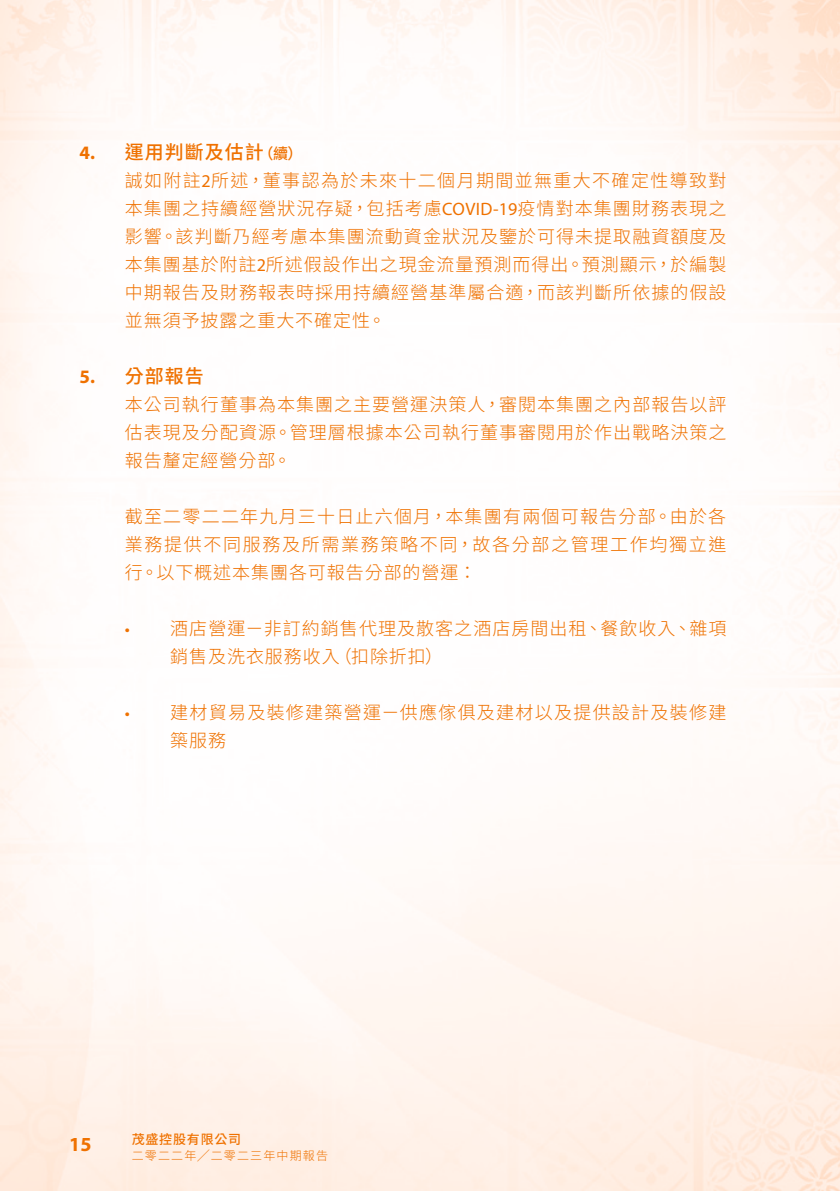
<style>
.page{position:relative;width:840px;height:1191px;background:#fff}
.page>*{position:absolute;margin:0;border:0;box-sizing:border-box;transform-origin:0 0}
.t1{font:700 20px "Myriad Pro";color:#ef7100}
.Notes_HD1{font:500 19px "Source Han Sans TC";letter-spacing:.05em;color:#ef7100}
.Notes_HD1-2{font:700 19px "Myriad Pro";color:#ef7100}
.Notes{font:300 18px/28px "Source Han Sans TC";letter-spacing:.055em;color:#ef7100;text-align:justify}
.Notes-2{font:18px "Myriad Pro";color:#ef7100}
.Notes_HD1-3{font:500 15px "Source Han Sans TC";color:#ef7100}
.t2{font:500 13px "Source Han Sans TC";letter-spacing:.06em;color:#ef7100}
.t3{font:300 12px "Source Han Sans TC";letter-spacing:.095em;color:#ef7100}
.s1{font-family:"Myriad Pro";font-weight:400}
</style>
<div class="page">
<p class="Notes_HD1-2" style="left:79px;top:140px;width:17px">4.</p>
<p class="Notes_HD1-2" style="left:79px;top:364px;width:17px">5.</p>
<p class="Notes_HD1" style="left:125px;top:141px;width:140px">運用判斷及估計</p>
<p class="Notes_HD1-3" style="left:258px;top:145px;width:45px">（續(</p>
<p class="Notes" style="left:125px;top:166px;width:602px">誠如附註<span class="s1">2</span>所述，董事認為於未來十二個月期間並無重大不確定性導致對本集團之持續經營狀況存疑，包括考慮<span class="s1">COVID-19</span>疫情對本集團財務表現之影響。該判斷乃經考慮本集團流動資金狀況及鑒於可得未提取融資額度及本集團基於附註<span class="s1">2</span>所述假設作出之現金流量預測而得出。預測顯示，於編製中期報告及財務報表時採用持續經營基準屬合適，而該判斷所依據的假設並無須予披露之重大不確定性。</p>
<p class="Notes_HD1" style="left:125px;top:365px;width:80px">分部報告</p>
<p class="Notes" style="left:125px;top:390px;width:602px">本公司執行董事為本集團之主要營運決策人，審閱本集團之內部報告以評估表現及分配資源。管理層根據本公司執行董事審閱用於作出戰略決策之報告釐定經營分部。</p>
<p class="Notes" style="left:125px;top:502px;width:602px">截至二零二二年九月三十日止六個月，本集團有兩個可報告分部。由於各業務提供不同服務及所需業務策略不同，故各分部之管理工作均獨立進行。以下概述本集團各可報告分部的營運：</p>
<p class="Notes" style="left:170px;top:614px;width:557px">酒店營運－非訂約銷售代理及散客之酒店房間出租、餐飲收入、雜項</p>
<p class="Notes-2" style="left:125px;top:617px;width:7px">•</p>
<p class="Notes-2" style="left:125px;top:701px;width:7px">•</p>
<p class="Notes" style="left:333px;top:642px;width:111px">（扣除折扣(</p>
<p class="Notes" style="left:170px;top:642px;width:171px">銷售及洗衣服務收入</p>
<p class="Notes" style="left:170px;top:698px;width:557px">建材貿易及裝修建築營運－供應傢俱及建材以及提供設計及裝修建</p>
<p class="Notes" style="left:170px;top:726px;width:57px">築服務</p>
<p class="t1" style="left:69px;top:1130px;width:24px">15</p>
<p class="t2" style="left:132px;top:1132px;width:111px">茂盛控股有限公司</p>
<p class="t3" style="left:132px;top:1149px;width:198px">二零二二年╱二零二三年中期報告</p>
</div>
